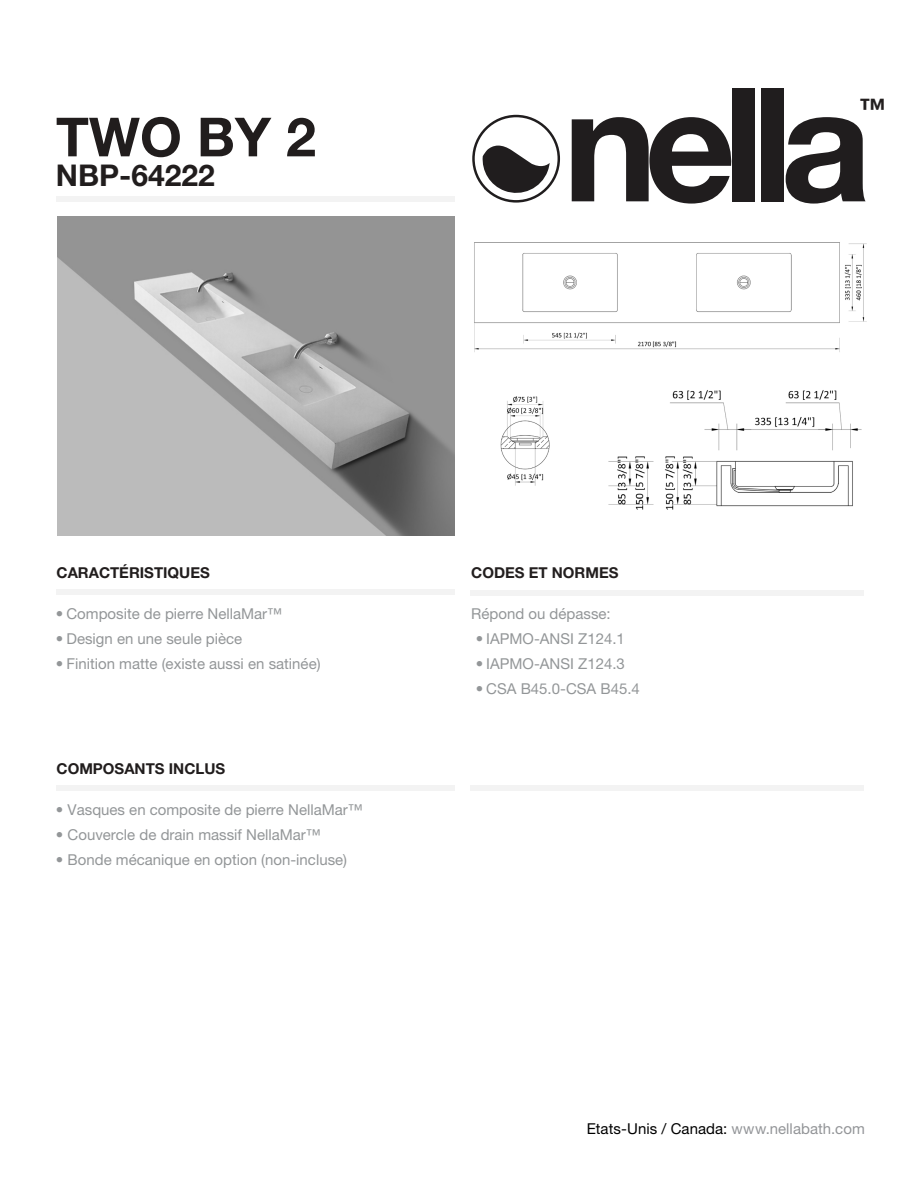
<style>
.page{position:relative;width:918px;height:1188px;background:#fff}
.page>*{position:absolute;margin:0;border:0;box-sizing:border-box;transform-origin:0 0}
.Product_Type{font:700 54px "Helvetica Neue LT Pro";color:#211d1d}
.Product_Type-2{font:700 30px "Helvetica Neue LT Pro";color:#211d1d}
.t1{font:700 27px "Helvetica Neue LT Pro";color:#231f1f}
.Text{font:15px "Helvetica Neue LT Pro";color:#939698}
.t2{font:15px "Helvetica Neue LT Pro";letter-spacing:.005em;color:#000}
.t3{font:700 15px "Helvetica Neue LT Pro";color:#211d1d}
.t4{font:700 15px "Helvetica Neue LT Pro";color:#231f1f}
.s1{color:#939598}
</style>
<div class="page">
<div style="left:56px;top:196px;width:398px;height:5px;background:#f3f3f3"></div>
<div style="left:56px;top:589px;width:398px;height:6px;background:#f3f3f3"></div>
<div style="left:56px;top:785px;width:398px;height:6px;background:#f3f3f3"></div>
<svg style="left:572px;top:117px;width:161px;height:87px"></svg>
<div style="left:733px;top:88px;width:22px;height:113px;background:#201d1e"></div>
<div style="left:761px;top:88px;width:23px;height:113px;background:#201d1e"></div>
<svg style="left:786px;top:117px;width:80px;height:87px"></svg>
<svg style="left:472px;top:115px;width:88px;height:88px"></svg>
<div style="left:471px;top:590px;width:393px;height:5px;background:#f3f3f3"></div>
<div style="left:471px;top:785px;width:393px;height:6px;background:#f3f3f3"></div>
<img style="left:57px;top:216px;width:397px;height:319px">
<img style="left:474px;top:242px;width:393px;height:110px">
<img style="left:500px;top:396px;width:50px;height:90px">
<img style="left:608px;top:390px;width:254px;height:120px">
<p class="Product_Type" style="left:56px;top:104px;width:262px">TWO BY 2</p>
<p class="Product_Type-2" style="left:56px;top:157px;width:160px">NBP-64222</p>
<p class="t3" style="left:57px;top:564px;width:155px">CARACTÉRISTIQUES</p>
<p class="t4" style="left:471px;top:564px;width:149px">CODES ET NORMES</p>
<p class="Text" style="left:56px;top:605px;width:228px">• Composite de pierre NellaMar™</p>
<p class="Text" style="left:56px;top:630px;width:188px">• Design en une seule pièce</p>
<p class="Text" style="left:56px;top:655px;width:266px">• Finition matte (existe aussi en satinée)</p>
<p class="t3" style="left:57px;top:759px;width:170px">COMPOSANTS INCLUS</p>
<p class="Text" style="left:56px;top:801px;width:308px">• Vasques en composite de pierre NellaMar™</p>
<p class="Text" style="left:56px;top:826px;width:266px">• Couvercle de drain massif NellaMar™</p>
<p class="Text" style="left:56px;top:851px;width:293px">• Bonde mécanique en option (non-incluse)</p>
<p class="Text" style="left:471px;top:605px;width:141px">Répond ou dépasse:</p>
<p class="Text" style="left:476px;top:630px;width:151px">• IAPMO-ANSI Z124.1</p>
<p class="Text" style="left:476px;top:655px;width:151px">• IAPMO-ANSI Z124.3</p>
<p class="Text" style="left:476px;top:680px;width:166px">• CSA B45.0-CSA B45.4</p>
<h3 class="t1" style="left:859px;top:91px;width:28px">™</h3>
<p class="t2" style="left:587px;top:1120px;width:280px">Etats-Unis / Canada: <span class="s1">www.nellabath.com</span></p>
</div>
